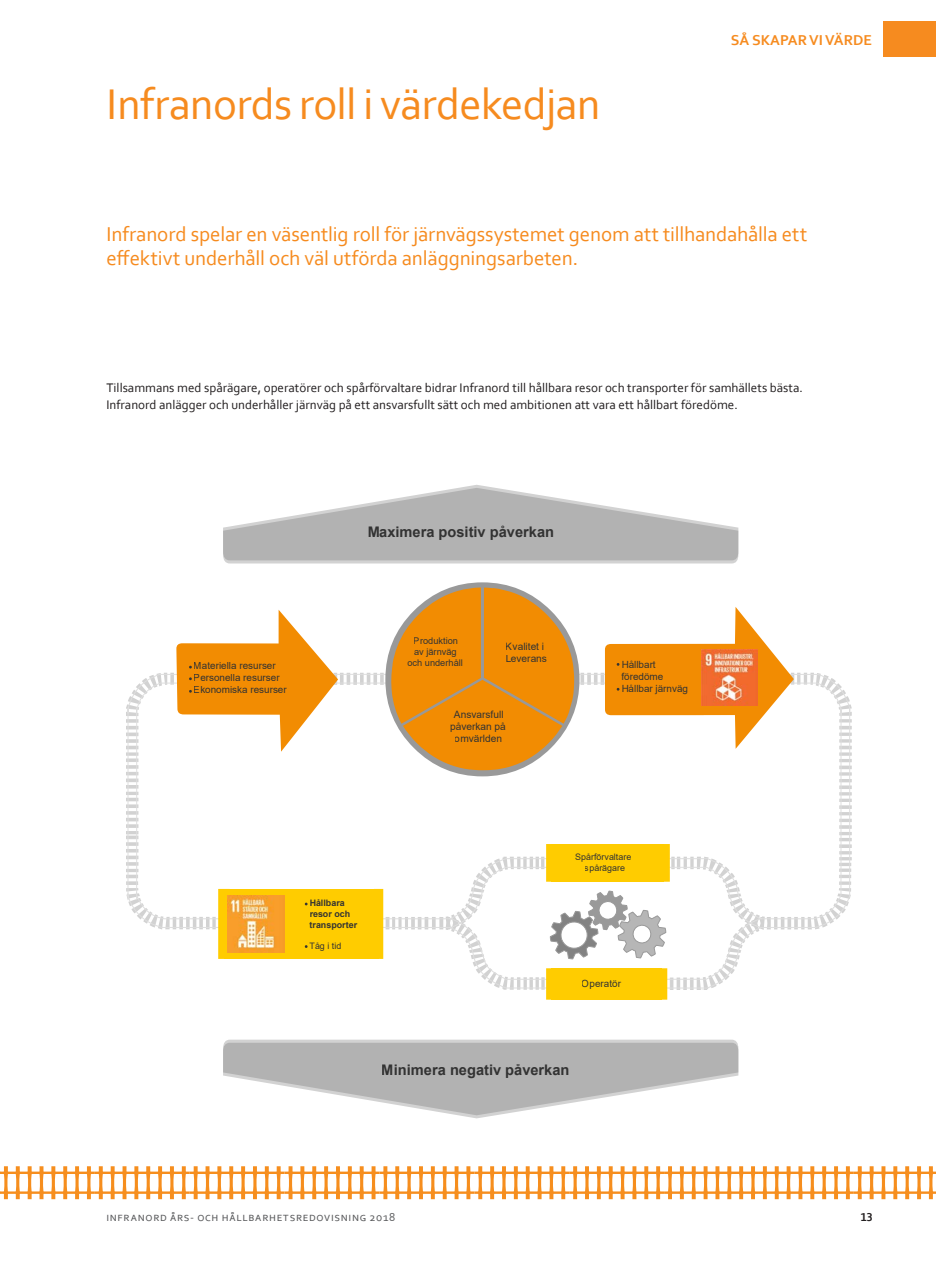
<style>
.page{position:relative;width:936px;height:1263px;background:#fff}
.page>*{position:absolute;margin:0;border:0;box-sizing:border-box;transform-origin:0 0}
.Rubrik_1{font:45px "Corbel";letter-spacing:-.015em;color:#f68b1f}
.Ingress_1{font:21px/24px "Corbel";letter-spacing:-.005em;color:#f68b1f}
.Brödtext{font:700 15px "Corbel";color:#f68b1f}
.t1{font:700 14.55px "Arial";color:#333}
.Brödtext-2{font:13.05px "Corbel";color:#231f20}
.t2{font:12px "Corbel";letter-spacing:.055em;color:#57585a}
.t3{font:700 12px "Corbel";color:#231f20}
.t4{font:10.2px/12.3px "Arial";color:#333}
.t5{font:9.9px/12px "Arial";color:#333}
.t6{font:9.3px/11.1px "Arial";color:#333;text-align:center}
.t7{font:8.85px/10.8px "Arial";color:#333;text-align:center}
.t8{font:700 8.85px/10.8px "Arial";color:#333}
</style>
<div class="page">
<svg style="left:0;top:1166px;width:935px;height:33px"></svg>
<div style="left:883px;top:21px;width:52px;height:35px;background:#f68b1f"></div>
<svg style="left:128px;top:674px;width:722px;height:314px"></svg>
<svg style="left:385px;top:582px;width:194px;height:194px"></svg>
<svg style="left:546px;top:968px;width:121px;height:32px"></svg>
<div style="left:551px;top:968px;width:110px;height:32px;background:#fc0"></div>
<svg style="left:546px;top:844px;width:123px;height:38px"></svg>
<div style="left:551px;top:844px;width:113px;height:38px;background:#fc0"></div>
<svg style="left:223px;top:485px;width:515px;height:78px"></svg>
<svg style="left:223px;top:1040px;width:515px;height:78px"></svg>
<svg style="left:176px;top:610px;width:162px;height:142px"></svg>
<svg style="left:605px;top:607px;width:188px;height:142px"></svg>
<div style="left:218px;top:889px;width:165px;height:70px;background:#fc0"></div>
<img style="left:228px;top:895px;width:56px;height:57px">
<img style="left:701px;top:649px;width:56px;height:56px">
<svg style="left:550px;top:891px;width:116px;height:68px"></svg>
<p class="Rubrik_1" style="left:106px;top:76px;width:495px">Infranords roll i värdekedjan</p>
<p class="Brödtext" style="left:730px;top:31px;width:143px">SÅ SKAPAR VI VÄRDE</p>
<p class="Ingress_1" style="left:106px;top:222px;width:702px">Infranord spelar en väsentlig roll för järnvägssystemet genom att tillhandahålla ett effektivt underhåll och väl utförda anläggningsarbeten.</p>
<p class="Brödtext-2" style="left:106px;top:380px;width:698px">Tillsammans med spårägare, operatörer och spårförvaltare bidrar Infranord till hållbara resor och transporter för samhällets bästa.</p>
<p class="Brödtext-2" style="left:106px;top:396px;width:633px">Infranord anlägger och underhåller järnväg på ett ansvarsfullt sätt och med ambitionen att vara ett hållbart föredöme.</p>
<p class="t1" style="left:367px;top:521px;width:188px">Maximera positiv påverkan</p>
<p class="t6" style="left:407px;top:635px;width:57px">Produktion av järnväg och underhåll</p>
<p class="t4" style="left:505px;top:640px;width:43px">Kvalitet i<br>Leverans</p>
<p class="t5" style="left:194px;top:660px;width:95px">Materiella resurser<br>Personella resurser<br>Ekonomiska resurser</p>
<p class="t5" style="left:621px;top:658px;width:68px">Hållbart föredöme<br>Hållbar järnväg</p>
<p class="t4" style="left:450px;top:708px;width:57px;text-align:center">Ansvarsfull påverkan på omvärlden</p>
<p class="t8" style="left:309px;top:897px;width:49px">Hållbara resor och transporter</p>
<p class="t7" style="left:309px;top:941px;width:33px">Tåg i tid</p>
<p class="t7" style="left:575px;top:852px;width:57px">Spårförvaltare spårägare</p>
<p class="t5" style="left:582px;top:977px;width:41px">Operatör</p>
<p class="t1" style="left:381px;top:1060px;width:189px">Minimera negativ påverkan</p>
<p class="t2" style="left:106px;top:1209px;width:290px">infranord års- och hållbarhetsredovisning 2018</p>
<p class="t3" style="left:860px;top:1209px;width:13px">13</p>
</div>
